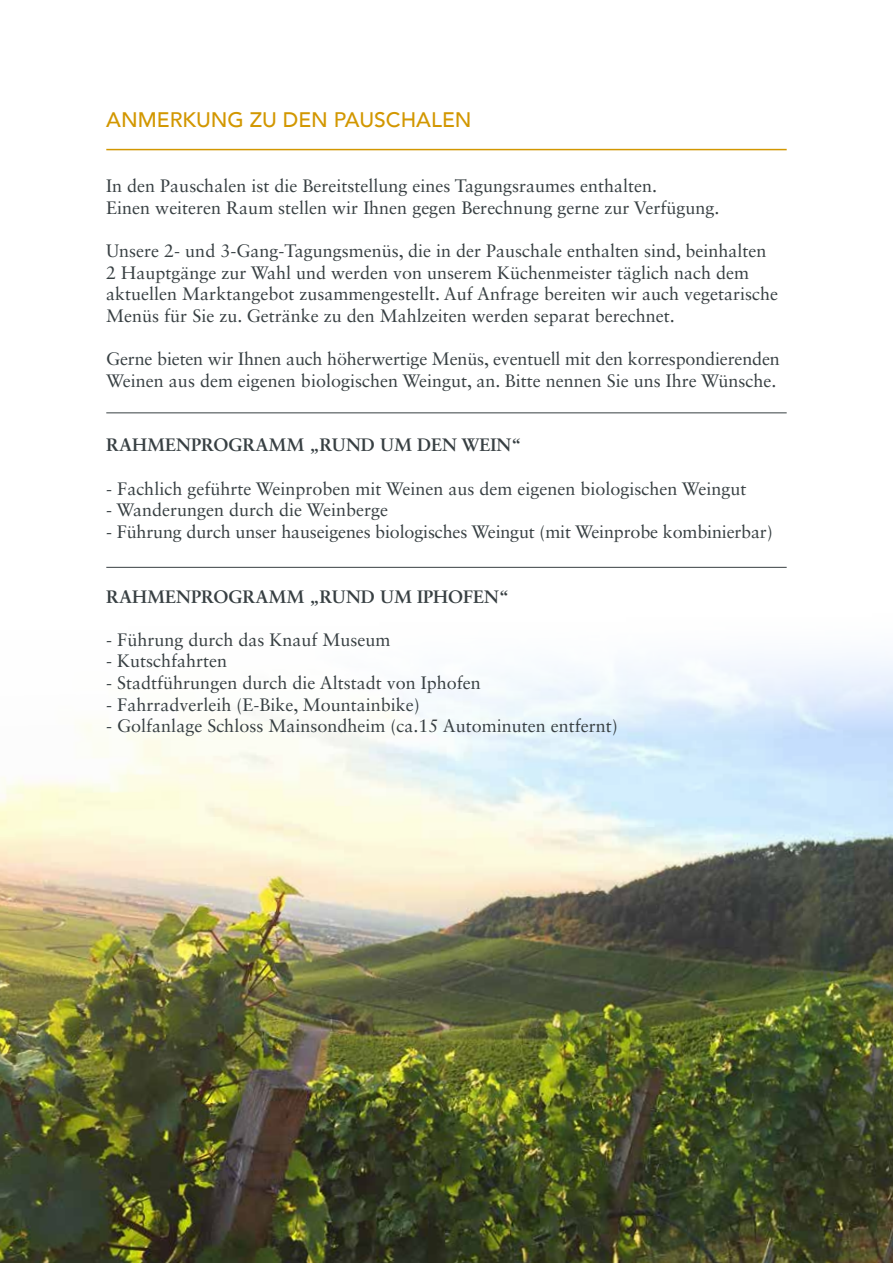
<style>
.page{position:relative;width:893px;height:1263px;background:#fff}
.page>*{position:absolute;margin:0;border:0;box-sizing:border-box;transform-origin:0 0}
.t1{font:500 21px "Avenir";color:#d29700}
.t2{font:18px/21.6px "Sabon LT Std";color:#373f42}
.t3{font:700 18px "Sabon LT Std";color:#373f42}
</style>
<div class="page">
<hr style="left:106px;top:149px;width:681px;height:1px;background:#d29700">
<hr style="left:106px;top:412px;width:681px;height:1px;background:#373f42">
<hr style="left:106px;top:567px;width:681px;height:1px;background:#373f42">
<img style="left:0;top:657px;width:893px;height:606px">
<p class="t1" style="left:106px;top:102px;width:367px">ANMERKUNG ZU DEN PAUSCHALEN</p>
<p class="t2" style="left:106px;top:175px;width:615px">In den Pauschalen ist die Bereitstellung eines Tagungsraumes enthalten.<br>Einen weiteren Raum stellen wir Ihnen gegen Berechnung gerne zur Verfügung.</p>
<p class="t2" style="left:106px;top:240px;width:673px">Unsere 2- und 3-Gang-Tagungsmenüs, die in der Pauschale enthalten sind, beinhalten 2 Hauptgänge zur Wahl und werden von unserem Küchenmeister täglich nach dem aktuellen Marktangebot zusammengestellt. Auf Anfrage bereiten wir auch vegetarische Menüs für Sie zu. Getränke zu den Mahlzeiten werden separat berechnet.</p>
<p class="t2" style="left:106px;top:348px;width:675px">Gerne bieten wir Ihnen auch höherwertige Menüs, eventuell mit den korrespondierenden<br>Weinen aus dem eigenen biologischen Weingut, an. Bitte nennen Sie uns Ihre Wünsche.</p>
<p class="t3" style="left:106px;top:434px;width:417px">RAHMENPROGRAMM „RUND UM DEN WEIN“</p>
<p class="t2" style="left:106px;top:477px;width:642px">- Fachlich geführte Weinproben mit Weinen aus dem eigenen biologischen Weingut</p>
<p class="t2" style="left:106px;top:499px;width:283px">- Wanderungen durch die Weinberge</p>
<p class="t2" style="left:106px;top:520px;width:668px">- Führung durch unser hauseigenes biologisches Weingut (mit Weinprobe kombinierbar)</p>
<p class="t3" style="left:106px;top:585px;width:404px">RAHMENPROGRAMM „RUND UM IPHOFEN“</p>
<p class="t2" style="left:106px;top:628px;width:286px">- Führung durch das Knauf Museum</p>
<p class="t2" style="left:106px;top:650px;width:122px">- Kutschfahrten</p>
<p class="t2" style="left:106px;top:672px;width:376px">- Stadtführungen durch die Altstadt von Iphofen</p>
<p class="t2" style="left:106px;top:693px;width:315px">- Fahrradverleih (E-Bike, Mountainbike)</p>
<p class="t2" style="left:106px;top:715px;width:513px">- Golfanlage Schloss Mainsondheim (ca.15 Autominuten entfernt)</p>
</div>
